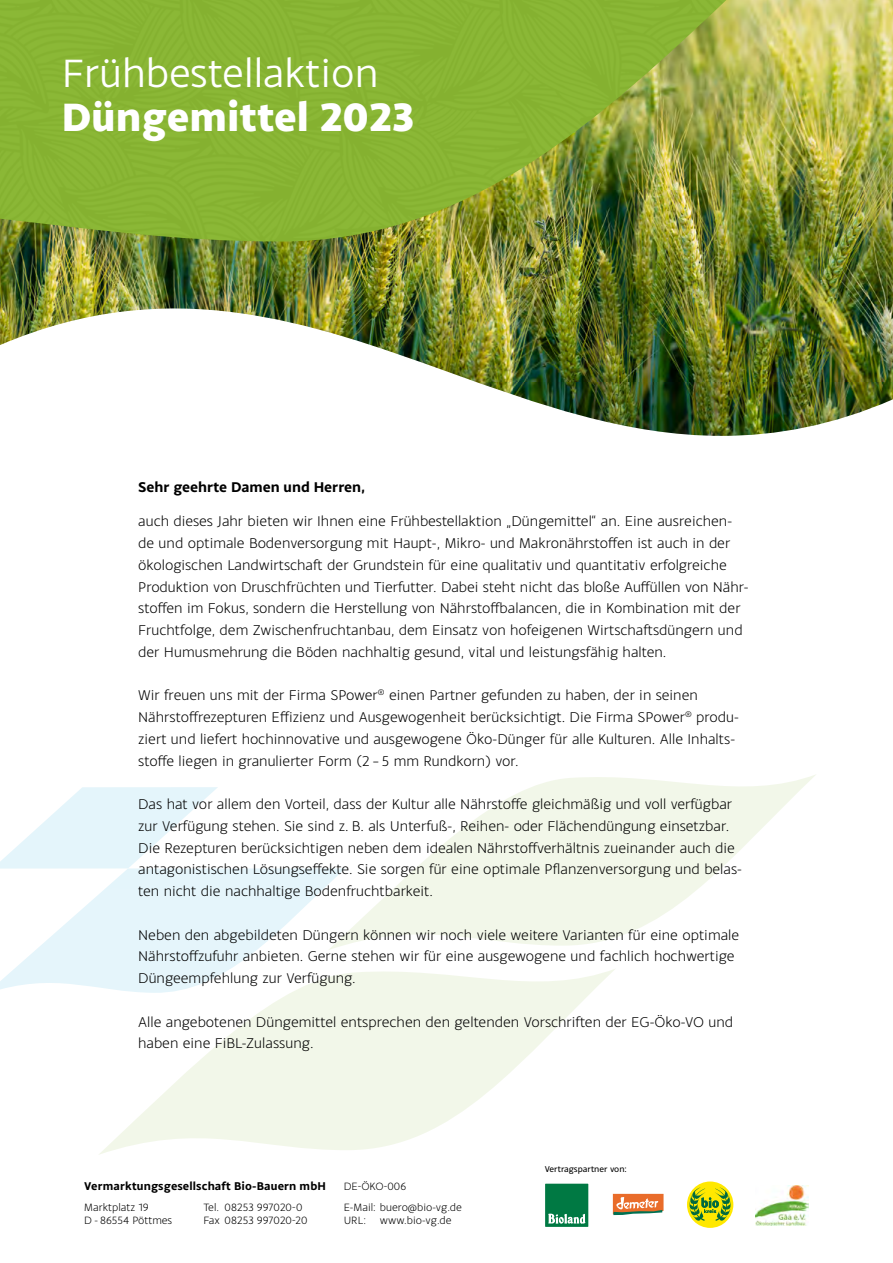
<style>
.page{position:relative;width:893px;height:1263px;background:#fff}
.page>*{position:absolute;margin:0;border:0;box-sizing:border-box;transform-origin:0 0}
.t1{font:42px "Monsal Gothic";color:#fff}
.t2{font:800 42px "Monsal Gothic";color:#fff}
.t3{font:300 15px/21.8px "Monsal Gothic";color:#000}
.t4{font:700 15px "Monsal Gothic";color:#000}
.t5{font:700 12px "Monsal Gothic";letter-spacing:.01em;color:#000}
.t6{font:300 11.25px/13.5px "Monsal Gothic";color:#000}
.t7{font:9px "Monsal Gothic";color:#000}
</style>
<div class="page">
<img style="left:0;top:0;width:893px;height:436px">
<img style="left:0;top:0;width:728px;height:242px">
<svg style="left:99px;top:969px;width:516px;height:186px;fill:#f2f7e9"></svg>
<svg style="left:345px;top:775px;width:470px;height:171px;fill:#f2f7e9"></svg>
<svg style="left:0;top:787px;width:345px;height:207px"></svg>
<div style="left:544px;top:1182px;width:45px;height:46px;background:#aed4c3"></div>
<div style="left:545px;top:1184px;width:43px;height:43px;background:#007943"></div>
<svg style="left:548px;top:1213px;width:37px;height:11px"></svg>
<svg style="left:613px;top:1194px;width:50px;height:21px"></svg>
<div style="left:687px;top:1181px;width:46px;height:47px;background:#ffe800;border-radius:50%"></div>
<svg style="left:689px;top:1187px;width:42px;height:34px"></svg>
<svg style="left:756px;top:1225px;width:51px;height:1px"></svg>
<img style="left:755px;top:1185px;width:54px;height:40px">
<h1 class="t1" style="left:62px;top:47px;width:318px">Frühbestellaktion</h1>
<h1 class="t2" style="left:62px;top:89px;width:354px">Düngemittel 2023</h1>
<p class="t4" style="left:138px;top:477px;width:229px">Sehr geehrte Damen und Herren,</p>
<p class="t3" style="left:138px;top:510px;width:612px">auch dieses Jahr bieten wir Ihnen eine Frühbestellaktion „Düngemittel“ an. Eine ausreichen&shy;de und optimale Bodenversorgung mit Haupt-, Mikro- und Makronährstoffen ist auch in der ökologischen Landwirtschaft der Grundstein für eine qualitativ und quantitativ erfolgreiche Produktion von Druschfrüchten und Tierfutter. Dabei steht nicht das bloße Auffüllen von Nähr&shy;stoffen im Fokus, sondern die Herstellung von Nährstoffbalancen, die in Kombination mit der Fruchtfolge, dem Zwischenfruchtanbau, dem Einsatz von hofeigenen Wirtschaftsdüngern und der Humusmehrung die Böden nachhaltig gesund, vital und leistungsfähig halten.</p>
<p class="t3" style="left:138px;top:684px;width:602px">Wir freuen uns mit der Firma SPower<sup>®</sup> einen Partner gefunden zu haben, der in seinen Nährstoffrezepturen Effizienz und Ausgewogenheit berücksichtigt. Die Firma SPower<sup>®</sup> produ&shy;ziert und liefert hochinnovative und ausgewogene Öko-Dünger für alle Kulturen. Alle Inhalts&shy;stoffe liegen in granulierter Form (2 – 5 mm Rundkorn) vor.</p>
<p class="t3" style="left:138px;top:793px;width:605px">Das hat vor allem den Vorteil, dass der Kultur alle Nährstoffe gleichmäßig und voll verfügbar zur Verfügung stehen. Sie sind z. B. als Unterfuß-, Reihen- oder Flächendüngung einsetzbar.<br>Die Rezepturen berücksichtigen neben dem idealen Nährstoffverhältnis zueinander auch die antagonistischen Lösungseffekte. Sie sorgen für eine optimale Pflanzenversorgung und belas&shy;ten nicht die nachhaltige Bodenfruchtbarkeit.</p>
<p class="t3" style="left:138px;top:923px;width:603px">Neben den abgebildeten Düngern können wir noch viele weitere Varianten für eine optimale<br>Nährstoffzufuhr anbieten. Gerne stehen wir für eine ausgewogene und fachlich hochwertige<br>Düngeempfehlung zur Verfügung.</p>
<p class="t3" style="left:138px;top:1010px;width:596px">Alle angebotenen Düngemittel entsprechen den geltenden Vorschriften der EG-Öko-VO und haben eine FiBL-Zulassung.</p>
<p class="t5" style="left:84px;top:1178px;width:243px">Vermarktungsgesellschaft Bio-Bauern mbH</p>
<p class="t6" style="left:344px;top:1179px;width:64px">DE-ÖKO-006</p>
<p class="t6" style="left:84px;top:1200px;width:89px">Marktplatz 19<br>D - 86554 Pöttmes</p>
<p class="t6" style="left:203px;top:1200px;width:106px">Tel. 08253 997020-0<br>Fax 08253 997020-20</p>
<p class="t6" style="left:344px;top:1200px;width:120px">E-Mail: buero@bio-vg.de<br>URL: www.bio-vg.de</p>
<p class="t7" style="left:545px;top:1163px;width:84px">Vertragspartner von:</p>
</div>
